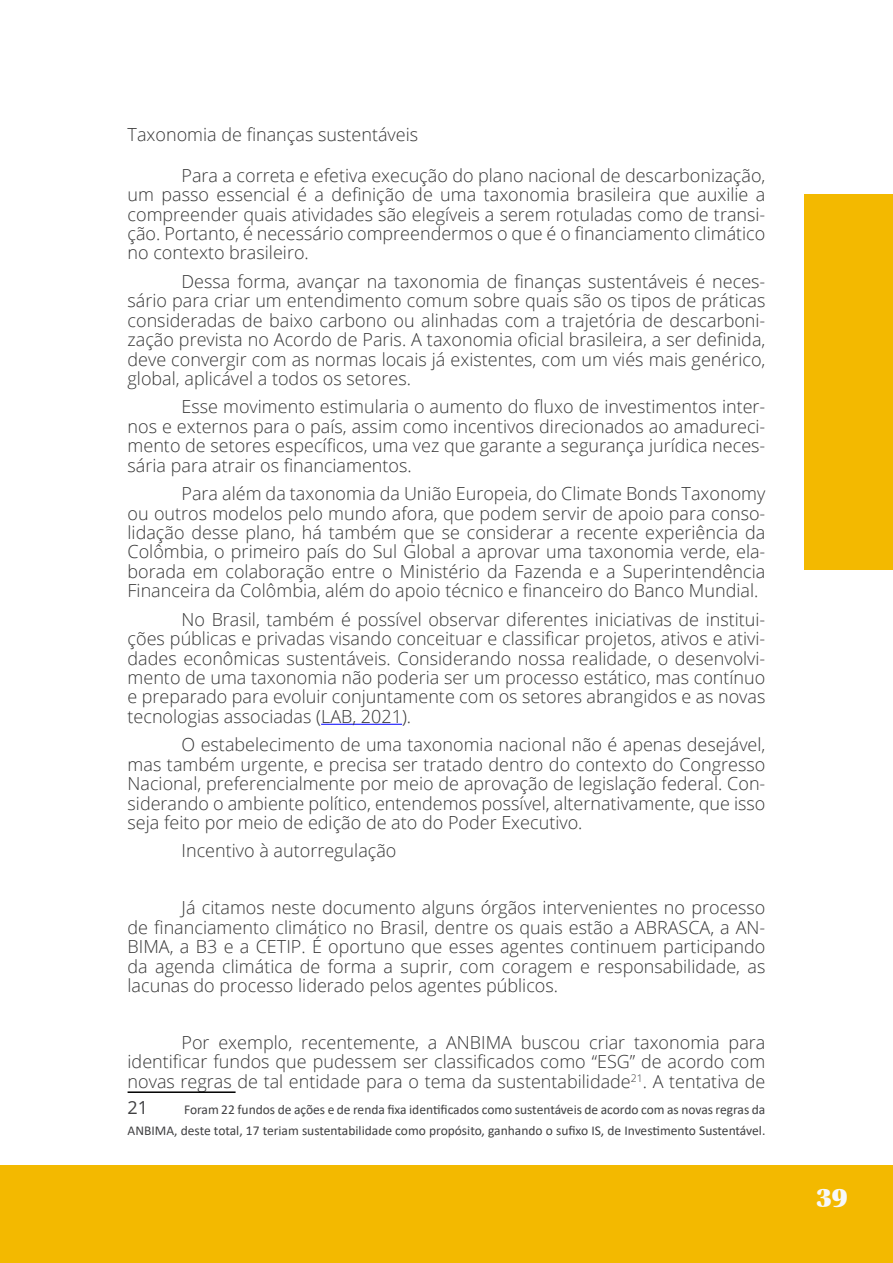
<style>
.page{position:relative;width:893px;height:1263px;background:#fff}
.page>*{position:absolute;margin:0;border:0;box-sizing:border-box;transform-origin:0 0}
.t1{font:27px "Utopia Std Black Headline";color:#f7f8fa}
.t2{font:300 18px/19.4px "Open Sans";color:#363636;text-align:justify}
.t3{font:18px "Open Sans";color:#404042}
.t4{font:13.5px/21.6px "Calibri";color:#404042;text-align:right}
</style>
<div class="page">
<div style="left:0;top:1165px;width:893px;height:98px;background:#f3b900"></div>
<div style="left:804px;top:194px;width:89px;height:376px;background:#f3b900"></div>
<hr style="left:321px;top:724px;width:81px;height:1px;background:#00f">
<hr style="left:128px;top:1091px;width:108px;height:2px;background:#000">
<p class="t2" style="left:128px;top:125px;width:292px">Taxonomia de finanças sustentáveis</p>
<p class="t2" style="left:128px;top:165px;width:639px;text-indent:54px">Para a correta e efetiva execução do plano nacional de descarbonização, um passo essencial é a definição de uma taxonomia brasileira que auxilie a compreender quais atividades são elegíveis a serem rotuladas como de transi&shy;ção. Portanto, é necessário compreendermos o que é o financiamento climático no contexto brasileiro.</p>
<p class="t2" style="left:128px;top:271px;width:639px;text-indent:54px">Dessa forma, avançar na taxonomia de finanças sustentáveis é neces&shy;sário para criar um entendimento comum sobre quais são os tipos de práticas consideradas de baixo carbono ou alinhadas com a trajetória de descarboni&shy;zação prevista no Acordo de Paris. A taxonomia oficial brasileira, a ser definida, deve convergir com as normas locais já existentes, com um viés mais genérico, global, aplicável a todos os setores.</p>
<p class="t2" style="left:128px;top:397px;width:639px;text-indent:54px">Esse movimento estimularia o aumento do fluxo de investimentos inter&shy;nos e externos para o país, assim como incentivos direcionados ao amadureci&shy;mento de setores específicos, uma vez que garante a segurança jurídica neces&shy;sária para atrair os financiamentos.</p>
<p class="t2" style="left:128px;top:483px;width:639px;text-indent:54px">Para além da taxonomia da União Europeia, do Climate Bonds Taxonomy ou outros modelos pelo mundo afora, que podem servir de apoio para conso&shy;lidação desse plano, há também que se considerar a recente experiência da Colômbia, o primeiro país do Sul Global a aprovar uma taxonomia verde, ela&shy;borada em colaboração entre o Ministério da Fazenda e a Superintendência Financeira da Colômbia, além do apoio técnico e financeiro do Banco Mundial.</p>
<p class="t2" style="left:128px;top:609px;width:639px;text-indent:54px">No Brasil, também é possível observar diferentes iniciativas de institui&shy;ções públicas e privadas visando conceituar e classificar projetos, ativos e ativi&shy;dades econômicas sustentáveis. Considerando nossa realidade, o desenvolvi&shy;mento de uma taxonomia não poderia ser um processo estático, mas contínuo e preparado para evoluir conjuntamente com os setores abrangidos e as novas tecnologias associadas (LAB, 2021).</p>
<p class="t2" style="left:128px;top:734px;width:639px;text-indent:54px">O estabelecimento de uma taxonomia nacional não é apenas desejável, mas também urgente, e precisa ser tratado dentro do contexto do Congresso Nacional, preferencialmente por meio de aprovação de legislação federal. Con&shy;siderando o ambiente político, entendemos possível, alternativamente, que isso seja feito por meio de edição de ato do Poder Executivo.</p>
<p class="t2" style="left:182px;top:841px;width:216px">Incentivo à autorregulação</p>
<p class="t2" style="left:128px;top:897px;width:639px;text-indent:54px">Já citamos neste documento alguns órgãos intervenientes no processo de financiamento climático no Brasil, dentre os quais estão a ABRASCA, a AN-BIMA, a B3 e a CETIP. É oportuno que esses agentes continuem participando da agenda climática de forma a suprir, com coragem e responsabilidade, as lacunas do processo liderado pelos agentes públicos.</p>
<p class="t2" style="left:128px;top:1032px;width:639px;text-indent:54px">Por exemplo, recentemente, a ANBIMA buscou criar taxonomia para identificar fundos que pudessem ser classificados como “ESG” de acordo com novas regras de tal entidade para o tema da sustentabilidade<sup>21</sup>. A tentativa de</p>
<p class="t3" style="left:128px;top:1095px;width:22px">21</p>
<p class="t4" style="left:128px;top:1098px;width:639px">Foram 22 fundos de ações e de renda fixa identificados como sustentáveis de acordo com as novas regras da<br>ANBIMA, deste total, 17 teriam sustentabilidade como propósito, ganhando o sufixo IS, de Investimento Sustentável.</p>
<h1 class="t1" style="left:816px;top:1183px;width:33px">39</h1>
</div>
